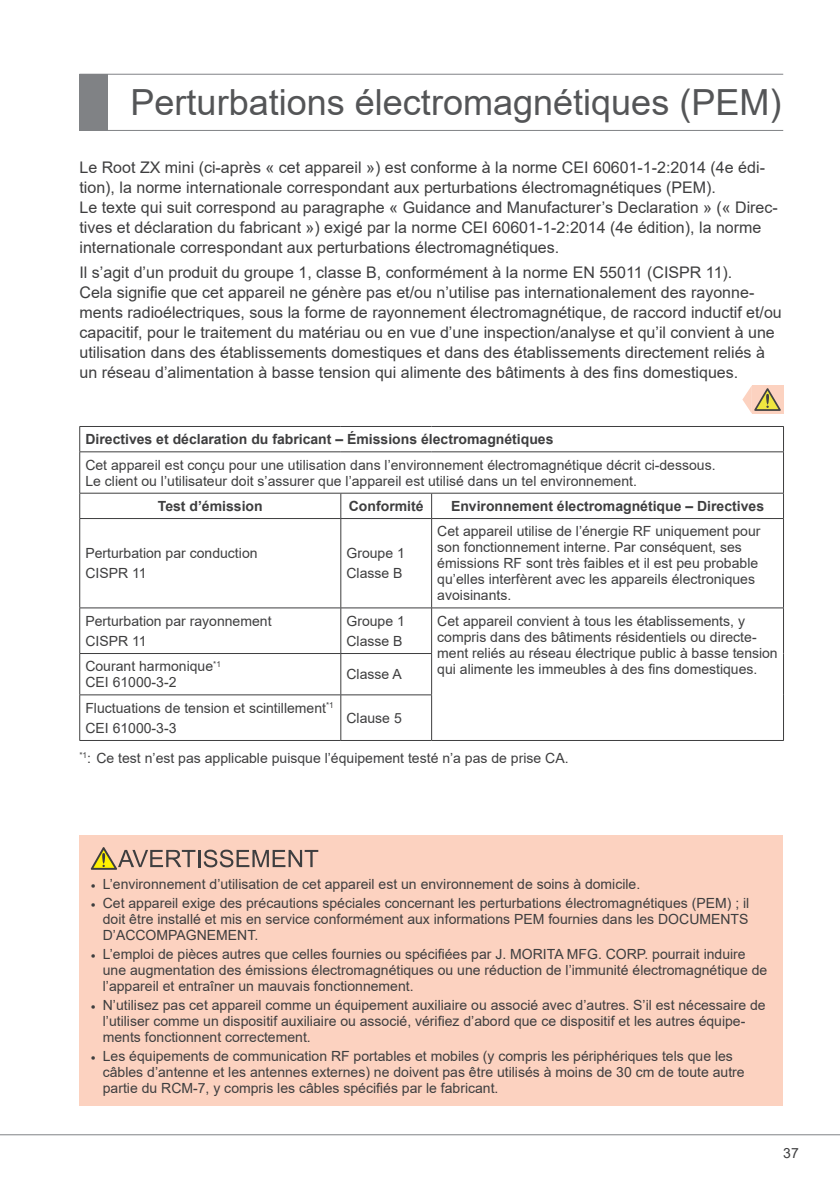
<style>
.page{position:relative;width:840px;height:1191px;background:#fff}
.page>*{position:absolute;margin:0;border:0;box-sizing:border-box;transform-origin:0 0}
.t1{font:36px "Arial";color:#545557}
.t2{font:16px/20px "Arial";color:#3e3e3f}
.t3{font:14px/16px "Arial";color:#3e3e3f}
.t4{font:700 14px "Arial";color:#3e3e3f}
.t5{font:8.2px "Arial";color:#3e3e3f}
</style>
<div class="page">
<hr style="left:0;top:1134px;width:839px;height:1px;background:#808285">
<hr style="left:79px;top:130px;width:703px;height:1px;background:#808285">
<hr style="left:79px;top:74px;width:703px;height:1px;background:#808285">
<div style="left:79px;top:74px;width:29px;height:56px;background:#808285"></div>
<div style="left:751px;top:385px;width:31px;height:29px;background:#fcd2c0"></div>
<svg style="left:742px;top:385px;width:38px;height:29px"></svg>
<div style="left:79px;top:835px;width:703px;height:271px;background:#fcd2c0"></div>
<svg style="left:91px;top:847px;width:227px;height:22px"></svg>
<hr style="left:782px;top:452px;width:1px;height:41px;background:#3e3e3f">
<hr style="left:431px;top:740px;width:352px;height:1px;background:#3e3e3f">
<hr style="left:79px;top:426px;width:261px;height:1px;background:#3e3e3f">
<svg style="left:79px;top:427px;width:1px;height:24px"></svg>
<hr style="left:340px;top:426px;width:91px;height:1px;background:#3e3e3f">
<hr style="left:431px;top:426px;width:352px;height:1px;background:#3e3e3f">
<hr style="left:79px;top:451px;width:261px;height:1px;background:#3e3e3f">
<hr style="left:79px;top:452px;width:1px;height:41px;background:#3e3e3f">
<hr style="left:340px;top:451px;width:91px;height:1px;background:#3e3e3f">
<hr style="left:431px;top:451px;width:352px;height:1px;background:#3e3e3f">
<hr style="left:79px;top:493px;width:261px;height:1px;background:#3e3e3f">
<svg style="left:79px;top:493px;width:1px;height:25px"></svg>
<hr style="left:340px;top:493px;width:91px;height:1px;background:#3e3e3f">
<svg style="left:340px;top:493px;width:1px;height:25px"></svg>
<hr style="left:431px;top:493px;width:352px;height:1px;background:#3e3e3f">
<svg style="left:431px;top:493px;width:1px;height:25px"></svg>
<hr style="left:79px;top:518px;width:261px;height:1px;background:#3e3e3f">
<hr style="left:79px;top:519px;width:1px;height:88px;background:#3e3e3f">
<hr style="left:340px;top:518px;width:91px;height:1px;background:#3e3e3f">
<hr style="left:340px;top:519px;width:1px;height:88px;background:#3e3e3f">
<hr style="left:431px;top:518px;width:352px;height:1px;background:#3e3e3f">
<hr style="left:431px;top:519px;width:1px;height:88px;background:#3e3e3f">
<hr style="left:782px;top:519px;width:1px;height:88px;background:#3e3e3f">
<hr style="left:79px;top:607px;width:261px;height:1px;background:#3e3e3f">
<hr style="left:79px;top:608px;width:1px;height:45px;background:#3e3e3f">
<hr style="left:340px;top:607px;width:91px;height:1px;background:#3e3e3f">
<hr style="left:340px;top:608px;width:1px;height:45px;background:#3e3e3f">
<hr style="left:431px;top:607px;width:352px;height:1px;background:#3e3e3f">
<hr style="left:431px;top:608px;width:1px;height:45px;background:#3e3e3f">
<hr style="left:782px;top:608px;width:1px;height:45px;background:#3e3e3f">
<hr style="left:782px;top:653px;width:1px;height:42px;background:#3e3e3f">
<hr style="left:782px;top:695px;width:1px;height:45px;background:#3e3e3f">
<hr style="left:79px;top:653px;width:261px;height:1px;background:#3e3e3f">
<hr style="left:79px;top:654px;width:1px;height:40px;background:#3e3e3f">
<hr style="left:340px;top:653px;width:91px;height:1px;background:#3e3e3f">
<hr style="left:340px;top:654px;width:1px;height:40px;background:#3e3e3f">
<hr style="left:431px;top:654px;width:1px;height:40px;background:#3e3e3f">
<hr style="left:79px;top:694px;width:261px;height:1px;background:#3e3e3f">
<hr style="left:79px;top:695px;width:1px;height:45px;background:#3e3e3f">
<hr style="left:340px;top:694px;width:91px;height:1px;background:#3e3e3f">
<hr style="left:340px;top:695px;width:1px;height:45px;background:#3e3e3f">
<hr style="left:431px;top:695px;width:1px;height:45px;background:#3e3e3f">
<hr style="left:79px;top:740px;width:261px;height:1px;background:#3e3e3f">
<hr style="left:340px;top:740px;width:91px;height:1px;background:#3e3e3f">
<h1 class="t1" style="left:130px;top:78px;width:652px">Perturbations électromagnétiques (PEM)</h1>
<p class="t2" style="left:79px;top:157px;width:699px">Le Root ZX mini (ci-après « cet appareil ») est conforme à la norme CEI 60601-1-2:2014 (4e édi&shy;tion), la norme internationale correspondant aux perturbations électromagnétiques (PEM).<br>Le texte qui suit correspond au paragraphe « Guidance and Manufacturer’s Declaration » (« Direc&shy;tives et déclaration du fabricant ») exigé par la norme CEI 60601-1-2:2014 (4e édition), la norme internationale correspondant aux perturbations électromagnétiques.</p>
<p class="t2" style="left:79px;top:262px;width:703px">Il s’agit d’un produit du groupe 1, classe B, conformément à la norme EN 55011 (CISPR 11).<br>Cela signifie que cet appareil ne génère pas et/ou n’utilise pas internationalement des rayonne&shy;ments radioélectriques, sous la forme de rayonnement électromagnétique, de raccord inductif et/ou capacitif, pour le traitement du matériau ou en vue d’une inspection/analyse et qu’il convient à une utilisation dans des établissements domestiques et dans des établissements directement reliés à un réseau d’alimentation à basse tension qui alimente des bâtiments à des fins domestiques.</p>
<p class="t4" style="left:85px;top:429px;width:469px">Directives et déclaration du fabricant – Émissions électromagnétiques</p>
<p class="t3" style="left:85px;top:456px;width:631px">Cet appareil est conçu pour une utilisation dans l’environnement électromagnétique décrit ci-dessous.<br>Le client ou l’utilisateur doit s’assurer que l’appareil est utilisé dans un tel environnement.</p>
<p class="t4" style="left:158px;top:496px;width:106px">Test d’émission</p>
<p class="t4" style="left:348px;top:496px;width:76px">Conformité</p>
<p class="t4" style="left:451px;top:496px;width:314px">Environnement électromagnétique – Directives</p>
<p class="t3" style="left:85px;top:543px;width:173px;line-height:20.2px">Perturbation par conduction<br>CISPR 11</p>
<p class="t3" style="left:346px;top:543px;width:60px;line-height:20.2px">Groupe 1<br>Classe B</p>
<p class="t3" style="left:437px;top:523px;width:324px">Cet appareil utilise de l’énergie RF uniquement pour son fonctionnement interne. Par conséquent, ses émissions RF sont très faibles et il est peu probable qu’elles interfèrent avec les appareils électroniques avoisinants.</p>
<p class="t3" style="left:85px;top:610px;width:187px;line-height:20.2px">Perturbation par rayonnement<br>CISPR 11</p>
<p class="t3" style="left:346px;top:610px;width:60px;line-height:20.2px">Groupe 1<br>Classe B</p>
<p class="t3" style="left:437px;top:612px;width:342px">Cet appareil convient à tous les établissements, y compris dans des bâtiments résidentiels ou directe&shy;ment reliés au réseau électrique public à basse tension</p>
<p class="t3" style="left:85px;top:658px;width:129px">Courant harmonique</p>
<p class="t3" style="left:437px;top:660px;width:321px">qui alimente les immeubles à des fins domestiques.</p>
<p class="t5" style="left:213px;top:658px;width:9px">*1</p>
<p class="t3" style="left:346px;top:666px;width:57px">Classe A</p>
<p class="t3" style="left:85px;top:674px;width:93px">CEI 61000-3-2</p>
<p class="t3" style="left:85px;top:697px;width:250px;line-height:20.2px">Fluctuations de tension et scintillement<sup>*1<br></sup>CEI 61000-3-3</p>
<p class="t3" style="left:346px;top:709px;width:57px">Clause 5</p>
<p class="t3" style="left:79px;top:749px;width:490px"><sup>*1</sup>: Ce test n’est pas applicable puisque l’équipement testé n’a pas de prise CA.</p>
<p class="t3" style="left:91px;top:876px;width:550px">• L’environnement d’utilisation de cet appareil est un environnement de soins à domicile.</p>
<p class="t3" style="left:103px;top:895px;width:647px;text-align:justify;text-indent:-12px">• Cet appareil exige des précautions spéciales concernant les perturbations électromagnétiques (PEM) ; il doit être installé et mis en service conformément aux informations PEM fournies dans les DOCUMENTS D’ACCOMPAGNEMENT.</p>
<p class="t3" style="left:103px;top:946px;width:665px;text-indent:-12px">• L’emploi de pièces autres que celles fournies ou spécifiées par J. MORITA MFG. CORP. pourrait induire une augmentation des émissions électromagnétiques ou une réduction de l’immunité électromagnétique de l’appareil et entraîner un mauvais fonctionnement.</p>
<p class="t3" style="left:103px;top:996px;width:664px;text-indent:-12px">• N’utilisez pas cet appareil comme un équipement auxiliaire ou associé avec d’autres. S’il est nécessaire de l’utiliser comme un dispositif auxiliaire ou associé, vérifiez d’abord que ce dispositif et les autres équipe&shy;ments fonctionnent correctement.</p>
<p class="t3" style="left:103px;top:1047px;width:643px;text-indent:-12px">• Les équipements de communication RF portables et mobiles (y compris les périphériques tels que les câbles d’antenne et les antennes externes) ne doivent pas être utilisés à moins de 30 cm de toute autre partie du RCM-7, y compris les câbles spécifiés par le fabricant.</p>
<p class="t3" style="left:782px;top:1144px;width:17px">37</p>
</div>
